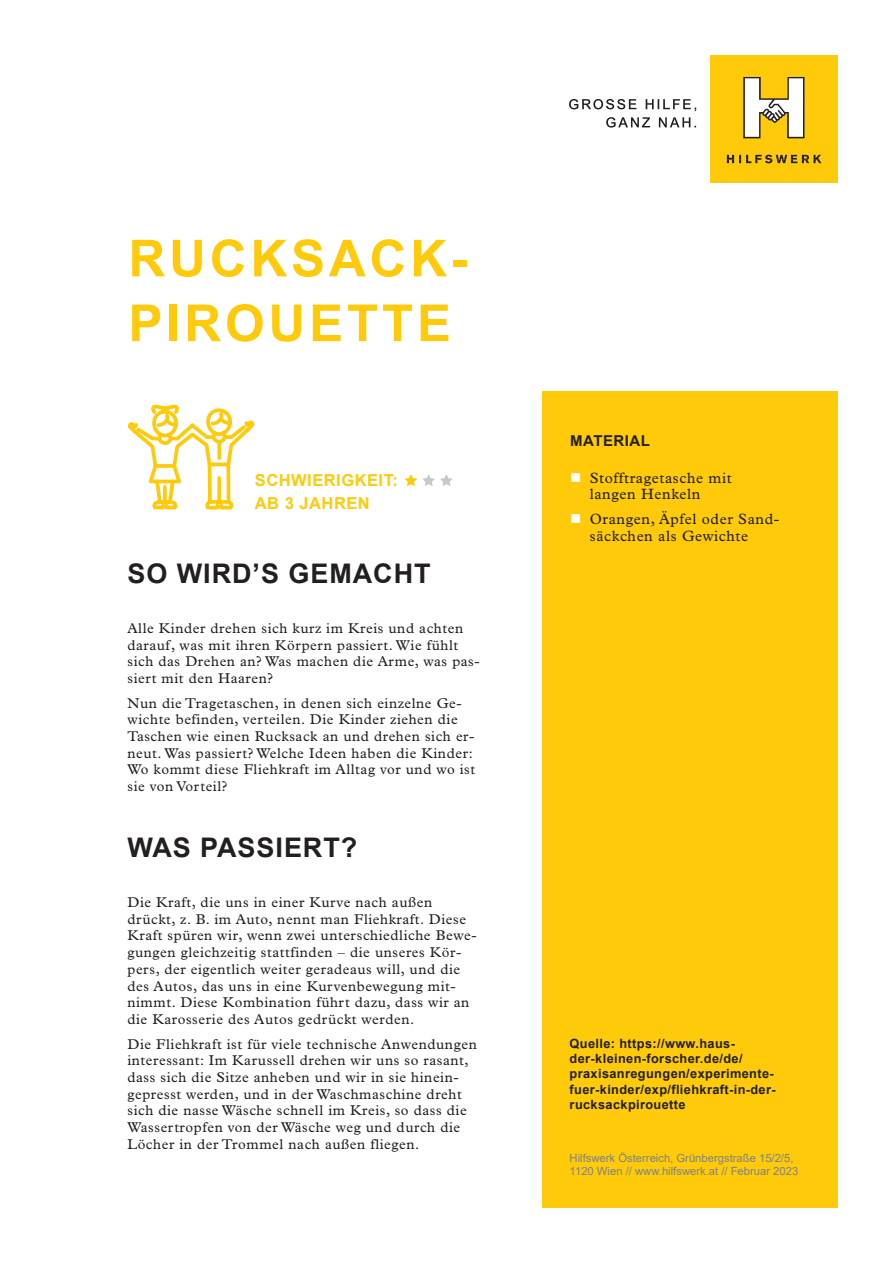
<style>
.page{position:relative;width:893px;height:1263px;background:#fff}
.page>*{position:absolute;margin:0;border:0;box-sizing:border-box;transform-origin:0 0}
.t1{font:700 51px/64.8px "Arial";letter-spacing:.075em;color:#feca0a}
.t2{font:700 27px "Arial";letter-spacing:.035em;color:#231f20}
.t3{font:700 16.5px/23.4px "Arial";letter-spacing:.03em;color:#feca0a}
.t4{font:15px/16.6px "Plantin MT Std";letter-spacing:.04em;color:#231f20}
.t5{font:700 15px "Arial";letter-spacing:.03em;color:#231f20}
.t6{font:14.25px/16.6px "Plantin MT Std";letter-spacing:.04em;color:#231f20}
.t7{font:700 12.75px/15.3px "Arial";letter-spacing:.03em;color:#231f20}
.t8{font:11.25px/13.5px "Arial";color:#808285}
</style>
<div class="page">
<svg style="left:606px;top:117px;width:90px;height:11px"></svg>
<svg style="left:569px;top:99px;width:127px;height:12px"></svg>
<div style="left:710px;top:55px;width:128px;height:128px;background:#feca0a"></div>
<svg style="left:727px;top:155px;width:94px;height:8px"></svg>
<svg style="left:743px;top:77px;width:61px;height:61px"></svg>
<div style="left:542px;top:391px;width:296px;height:817px;background:#feca0a"></div>
<svg style="left:128px;top:405px;width:126px;height:104px"></svg>
<svg style="left:405px;top:474px;width:12px;height:12px"></svg>
<svg style="left:423px;top:474px;width:29px;height:12px"></svg>
<h1 class="t1" style="left:128px;top:227px;width:340px">RUCKSACK-<br>PIROUETTE</h1>
<p class="t3" style="left:255px;top:469px;width:145px">SCHWIERIGKEIT:<br>AB 3 JAHREN</p>
<h2 class="t2" style="left:127px;top:554px;width:305px">SO WIRD’S GEMACHT</h2>
<p class="t6" style="left:127px;top:620px;width:354px">Alle Kinder drehen sich kurz im Kreis und achten darauf, was mit ihren Körpern passiert. Wie fühlt sich das Drehen an? Was machen die Arme, was pas&shy;siert mit den Haaren?</p>
<p class="t6" style="left:127px;top:694px;width:349px">Nun die Tragetaschen, in denen sich einzelne Ge&shy;wichte befinden, verteilen. Die Kinder ziehen die Taschen wie einen Rucksack an und drehen sich er&shy;neut. Was passiert? Welche Ideen haben die Kinder:<br>Wo kommt diese Fliehkraft im Alltag vor und wo ist sie von Vorteil?</p>
<h2 class="t2" style="left:127px;top:828px;width:231px">WAS PASSIERT?</h2>
<p class="t6" style="left:127px;top:894px;width:351px">Die Kraft, die uns in einer Kurve nach außen drückt, z. B. im Auto, nennt man Fliehkraft. Diese Kraft spüren wir, wenn zwei unterschiedliche Bewe&shy;gungen gleichzeitig stattfinden – die unseres Kör&shy;pers, der eigentlich weiter geradeaus will, und die des Autos, das uns in eine Kurvenbewegung mit&shy;nimmt. Diese Kombination führt dazu, dass wir an die Karosserie des Autos gedrückt werden.</p>
<p class="t6" style="left:127px;top:1035px;width:351px">Die Fliehkraft ist für viele technische Anwendungen interessant: Im Karussell drehen wir uns so rasant, dass sich die Sitze anheben und wir in sie hinein&shy;gepresst werden, und in der Waschmaschine dreht sich die nasse Wäsche schnell im Kreis, so dass die Wassertropfen von der Wäsche weg und durch die Löcher in der Trommel nach außen fliegen.</p>
<p class="t5" style="left:570px;top:430px;width:81px">MATERIAL</p>
<p class="t4" style="left:590px;top:469px;width:143px">Stofftragetasche mit langen Henkeln</p>
<p class="t4" style="left:590px;top:511px;width:191px">Orangen, Äpfel oder Sand&shy;säckchen als Gewichte</p>
<p class="t7" style="left:570px;top:1036px;width:208px">Quelle: https://www.haus&shy;der-kleinen-forscher.de/de/ praxisanregungen/experimente&shy;fuer-kinder/exp/fliehkraft-in-der&shy;rucksackpirouette</p>
<p class="t8" style="left:570px;top:1151px;width:230px">Hilfswerk Österreich, Grünbergstraße 15/2/5,<br>1120 Wien // www.hilfswerk.at // Februar 2023</p>
</div>
